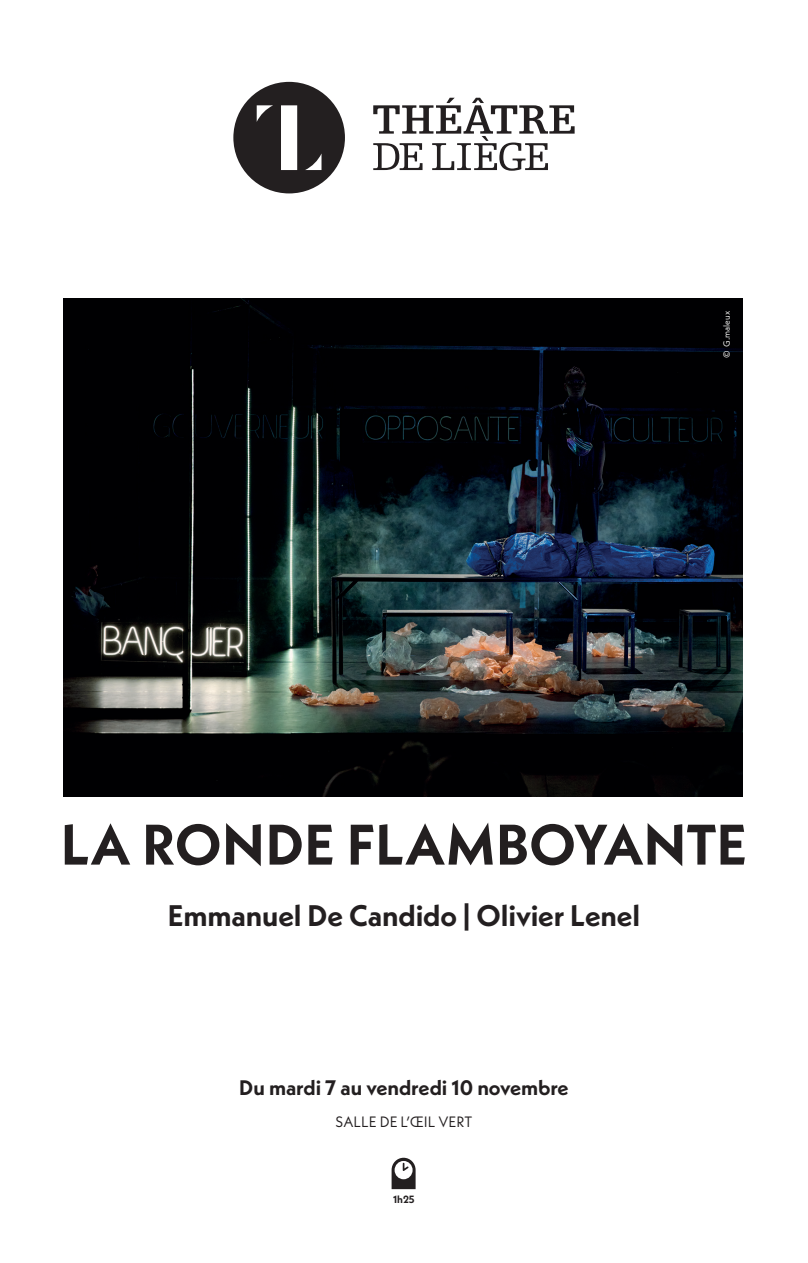
<style>
.page{position:relative;width:808px;height:1263px;background:#fff}
.page>*{position:absolute;margin:0;border:0;box-sizing:border-box;transform-origin:0 0}
.t1{font:700 57px "Neue Kabel";letter-spacing:.005em;color:#231f20}
.t2{font:700 29.7px "Neue Kabel";letter-spacing:-.005em;color:#231f20}
.t3{font:700 21px "Neue Kabel";letter-spacing:-.005em;color:#231f20}
.t4{font:15px "Neue Kabel";letter-spacing:-.01em;color:#231f20}
.t5{font:700 10.5px "Neue Kabel";color:#231f20}
.t6{font:9px "Neue Kabel";color:#fff}
</style>
<div class="page">
<img style="left:64px;top:299px;width:678px;height:497px">
<svg style="left:392px;top:1158px;width:24px;height:31px"></svg>
<svg style="left:373px;top:98px;width:202px;height:73px"></svg>
<svg style="left:233px;top:82px;width:112px;height:111px"></svg>
<p class="t6" style="left:721px;top:358px;width:49px;rotate:-90deg">© G.maleux</p>
<h1 class="t1" style="left:61px;top:808px;width:688px">LA RONDE FLAMBOYANTE</h1>
<p class="t2" style="left:168px;top:897px;width:474px">Emmanuel De Candido | Olivier Lenel</p>
<p class="t3" style="left:239px;top:1074px;width:331px">Du mardi 7 au vendredi 10 novembre</p>
<p class="t4" style="left:336px;top:1112px;width:138px">SALLE DE L’ŒIL VERT</p>
<p class="t5" style="left:393px;top:1192px;width:23px">1h25</p>
</div>
